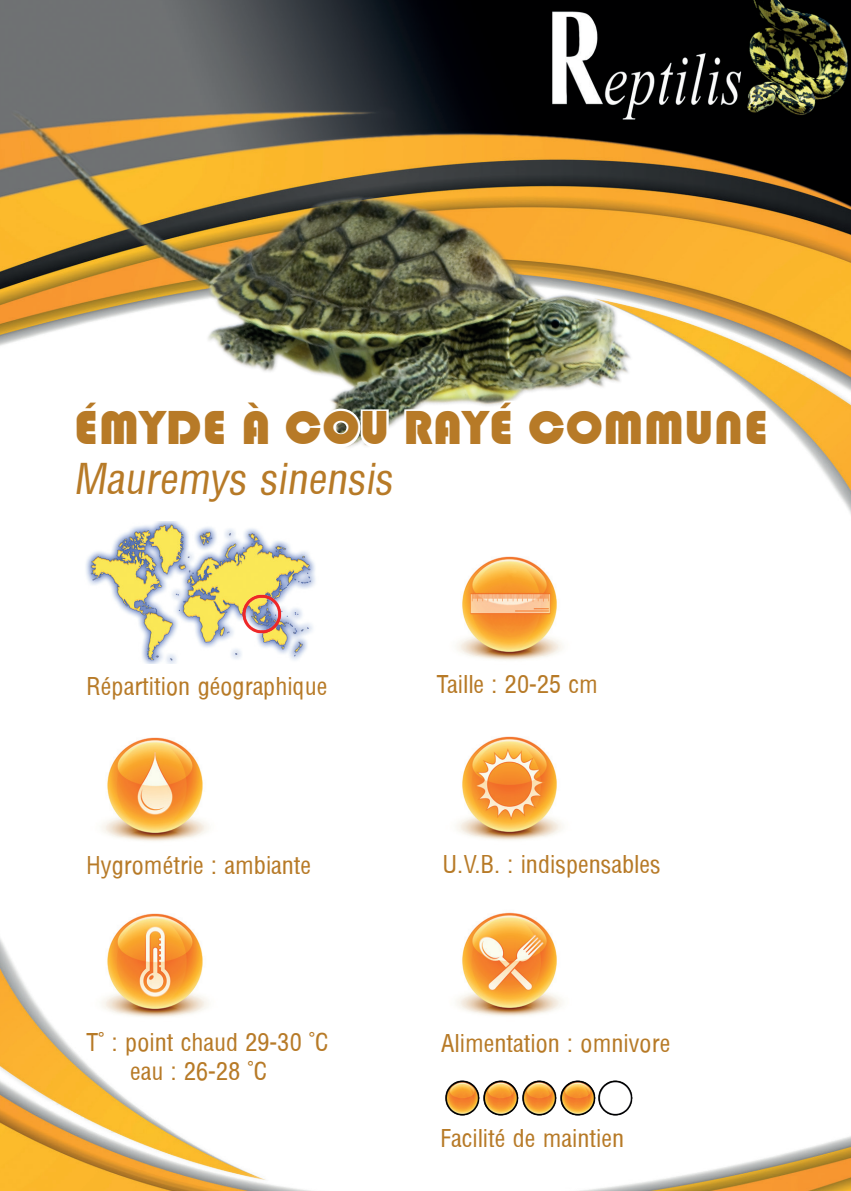
<style>
.page{position:relative;width:851px;height:1191px;background:#fff}
.page>*{position:absolute;margin:0;border:0;box-sizing:border-box;transform-origin:0 0}
.t1{font:48px "Blimpo";color:#b77a27}
.t2{font:41.6px "Arena Condensed";color:#b77a27}
.t3{font:24px/28.8px "Arena Condensed";color:#b77a27}
</style>
<div class="page">
<img style="left:0;top:0;width:850px;height:1191px">
<img style="left:441px;top:717px;width:137px;height:137px">
<img style="left:86px;top:719px;width:137px;height:136px">
<img style="left:86px;top:894px;width:137px;height:137px">
<img style="left:441px;top:896px;width:137px;height:134px">
<img style="left:443px;top:1078px;width:192px;height:39px">
<img style="left:0;top:0;width:785px;height:675px">
<img style="left:72px;top:522px;width:260px;height:141px">
<img style="left:240px;top:592px;width:43px;height:43px">
<svg style="left:72px;top:397px;width:156px;height:53px"></svg>
<svg style="left:237px;top:397px;width:35px;height:52px"></svg>
<svg style="left:281px;top:406px;width:110px;height:44px"></svg>
<svg style="left:402px;top:397px;width:367px;height:53px"></svg>
<h1 class="t1" style="left:73px;top:401px;width:696px">ÉMYDE À COU RAYÉ COMMUNE</h1>
<h2 class="t2" style="left:73px;top:455px;width:327px">Mauremys sinensis</h2>
<p class="t3" style="left:86px;top:672px;width:243px">Répartition géographique</p>
<p class="t3" style="left:437px;top:670px;width:162px">Taille : 20-25 cm</p>
<p class="t3" style="left:86px;top:850px;width:226px">Hygrométrie : ambiante</p>
<p class="t3" style="left:442px;top:850px;width:220px">U.V.B. : indispensables</p>
<p class="t3" style="left:130px;top:1027px;width:200px;text-indent:-44px">T° : point chaud 29-30 °C eau : 26-28 °C</p>
<p class="t3" style="left:441px;top:1029px;width:231px">Alimentation : omnivore</p>
<p class="t3" style="left:440px;top:1124px;width:185px">Facilité de maintien</p>
</div>
